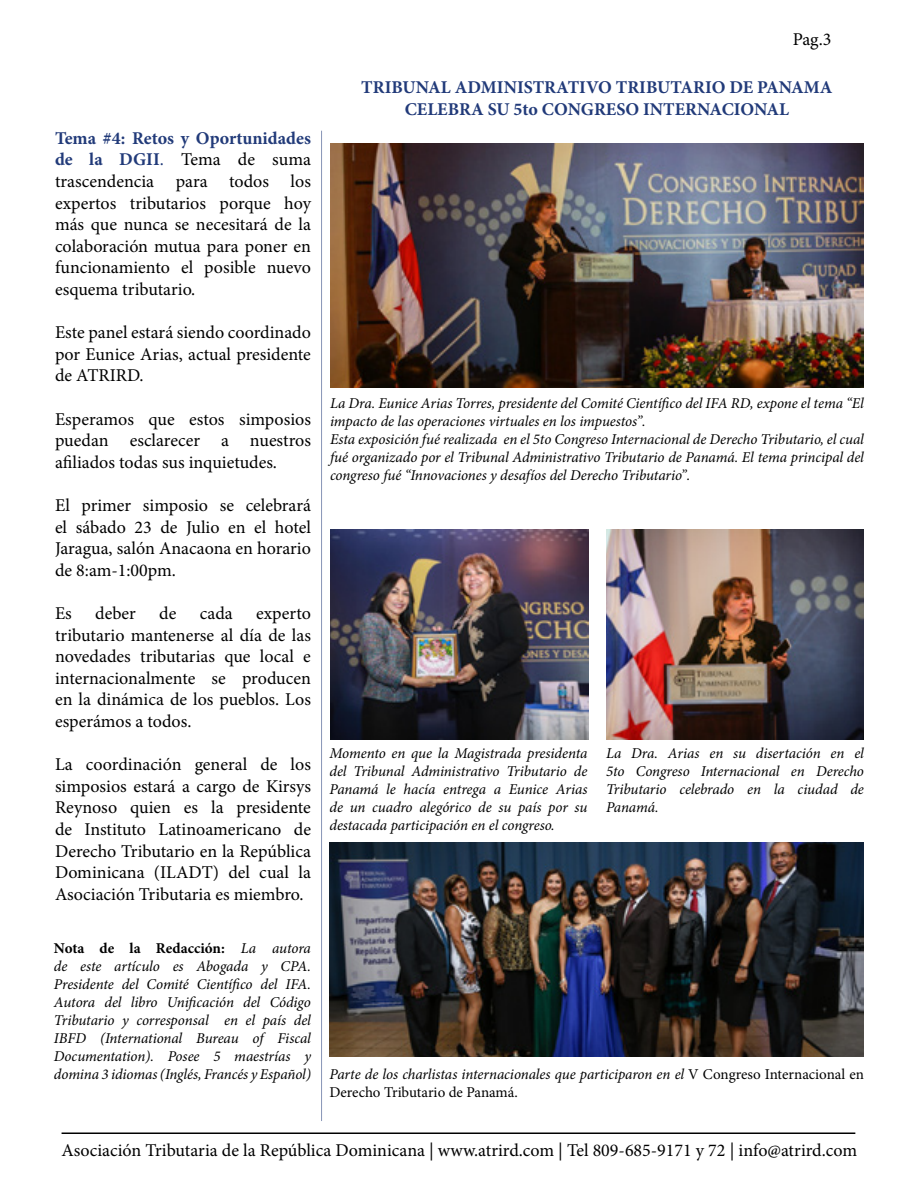
<style>
.page{position:relative;width:918px;height:1188px;background:#fff}
.page>*{position:absolute;margin:0;border:0;box-sizing:border-box;transform-origin:0 0}
.t1{font:18px/21.6px "Minion Pro";color:#000;text-align:justify}
.t2{font:700 18px/21.6px "Minion Pro";color:#213a79;text-align:center}
.t3{font:italic 15px/18px "Minion Pro";letter-spacing:-.005em;color:#000;text-align:justify}
.s1{font-weight:700;color:#213a79}
.s2{color:#213a79}
.s3{font-weight:700;font-style:normal}
.s4{font-style:normal}
</style>
<div class="page">
<hr style="left:62px;top:1132px;width:793px;height:2px;background:#000">
<img style="left:330px;top:144px;width:534px;height:244px">
<img style="left:330px;top:529px;width:258px;height:211px">
<img style="left:329px;top:842px;width:535px;height:214px">
<img style="left:606px;top:529px;width:258px;height:211px">
<hr style="left:321px;top:131px;width:1px;height:990px;background:#213a79">
<p class="t1" style="left:793px;top:29px;width:40px">Pag.3</p>
<p class="t1" style="left:55px;top:127px;width:257px"><span class="s1">Tema #4: Retos y Oportunidades de la DGII</span><span class="s2">.</span> Tema de suma trascendencia para todos los expertos tributarios porque hoy más que nunca se necesitará de la colaboración mutua para poner en funcionamiento el posible nuevo esquema tributario.</p>
<p class="t1" style="left:55px;top:322px;width:257px">Este panel estará siendo coordinado por Eunice Arias, actual presidente de ATRIRD.</p>
<p class="t1" style="left:55px;top:408px;width:257px">Esperamos que estos simposios puedan esclarecer a nuestros afiliados todas sus inquietudes.</p>
<p class="t1" style="left:55px;top:495px;width:257px">El primer simposio se celebrará el sábado 23 de Julio en el hotel Jaragua, salón Anacaona en horario de 8:am-1:00pm.</p>
<p class="t1" style="left:55px;top:603px;width:18px">Es</p>
<p class="t1" style="left:95px;top:603px;width:42px">deber</p>
<p class="t1" style="left:159px;top:603px;width:19px">de</p>
<p class="t1" style="left:200px;top:603px;width:35px">cada</p>
<p class="t1" style="left:55px;top:603px;width:257px;text-indent:201px">experto tributario mantenerse al día de las novedades tributarias que local e internacionalmente se producen en la dinámica de los pueblos. Los esperámos a todos.</p>
<p class="t1" style="left:55px;top:754px;width:257px">La coordinación general de los simposios estará a cargo de Kirsys Reynoso quien es la presidente de Instituto Latinoamericano de Derecho Tributario en la República Dominicana (ILADT) del cual la Asociación Tributaria es miembro.</p>
<p class="t2" style="left:361px;top:76px;width:473px">TRIBUNAL ADMINISTRATIVO TRIBUTARIO DE PANAMA<br>CELEBRA SU 5to CONGRESO INTERNACIONAL</p>
<p class="t3" style="left:330px;top:395px;width:536px;text-align:left">La Dra. Eunice Arias Torres, presidente del Comité Científico del IFA RD, expone el tema “El impacto de las operaciones virtuales en los impuestos”.<br>Esta exposición fué realizada en el 5to Congreso Internacional de Derecho Tributario, el cual fué organizado por el Tribunal Administrativo Tributario de Panamá. El tema principal del congreso fué “Innovaciones y desafíos del Derecho Tributario”.</p>
<p class="t3" style="left:329px;top:744px;width:260px">Momento en que la Magistrada presidenta del Tribunal Administrativo Tributario de Panamá le hacía entrega a Eunice Arias de un cuadro alegórico de su país por su destacada participación en el congreso.</p>
<p class="t3" style="left:606px;top:744px;width:260px">La Dra. Arias en su disertación en el 5to Congreso Internacional en Derecho Tributario celebrado en la ciudad de Panamá.</p>
<p class="t3" style="left:54px;top:939px;width:259px"><span class="s3">Nota de la Redacción:</span> La autora de este artículo es Abogada y CPA.<br>Presidente del Comité Científico del IFA.<br>Autora del libro Unificación del Código Tributario y corresponsal en el país del IBFD (International Bureau of Fiscal Documentation). Posee 5 maestrías y domina 3 idiomas (Inglés, Francés y Español)</p>
<p class="t3" style="left:329px;top:1065px;width:536px">Parte de los charlistas internacionales que participaron en el <span class="s4">V Congreso Internacional en<br>Derecho Tributario de Panamá.</span></p>
<p class="t1" style="left:62px;top:1139px;width:797px">Asociación Tributaria de la República Dominicana | www.atrird.com | Tel 809-685-9171 y 72 | info@atrird.com</p>
</div>
